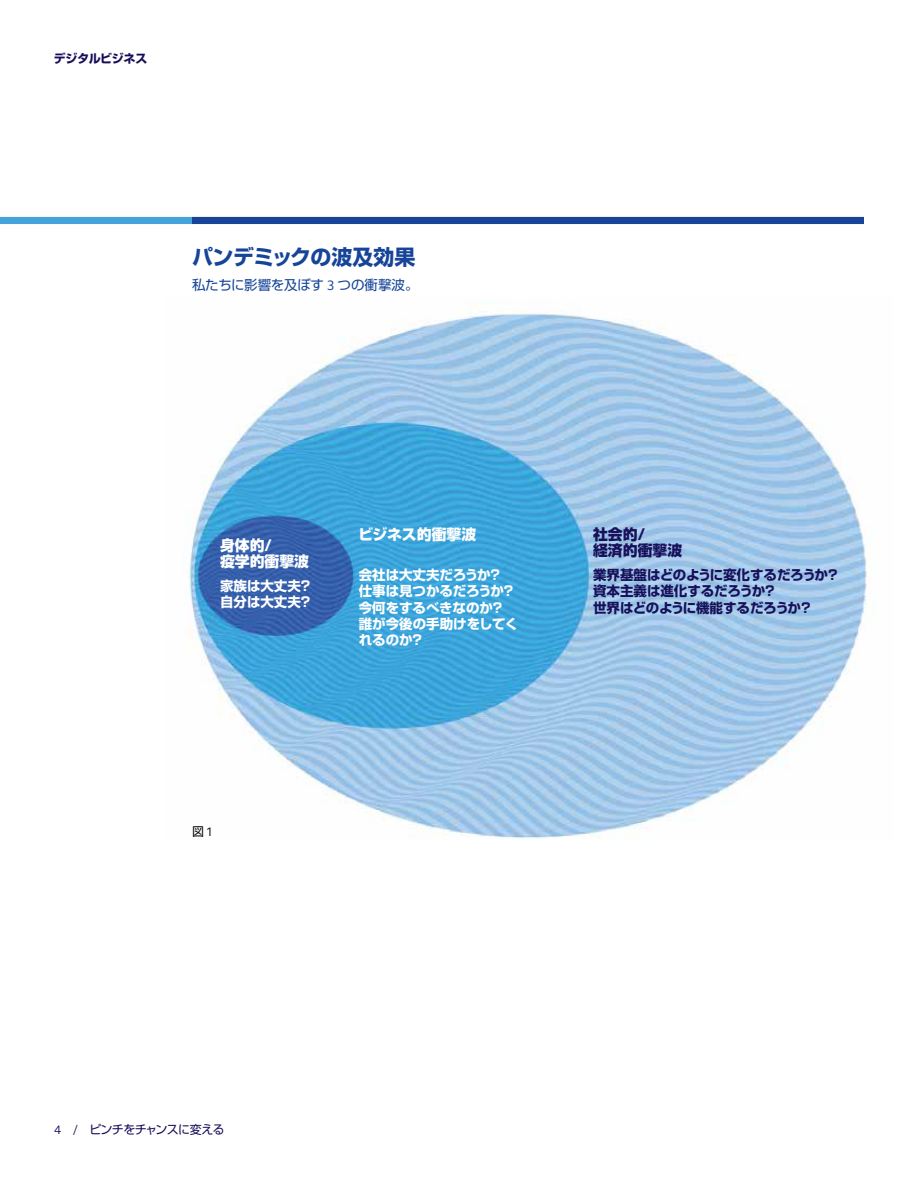
<style>
.page{position:relative;width:918px;height:1188px;background:#fff}
.page>*{position:absolute;margin:0;border:0;box-sizing:border-box;transform-origin:0 0}
.t1{font:700 21px "Shin Go Pro";letter-spacing:-.02em;color:#154498}
.t2{font:800 14.85px/16.2px "Shin Go Pro";color:#fff}
.t3{font:800 14.85px/16.2px "Shin Go Pro";color:#17105a}
.t4{font:700 13.5px/16.2px "Shin Go Pro";color:#fff}
.t5{font:700 13.5px/16.2px "Shin Go Pro";letter-spacing:-.015em;color:#17105a}
.t6{font:13.5px "Shin Go Pro";letter-spacing:-.02em;color:#154498}
.t7{font:12px "Shin Go Pro";letter-spacing:-.06em;color:#160d5a}
.t8{font:700 12px "Shin Go Pro";letter-spacing:-.03em;color:#160d5a}
.t9{font:12px "Shin Go Pro";color:#000}
.s1{font-family:"Cognizant Sans"}
</style>
<div class="page">
<div style="left:192px;top:217px;width:672px;height:7px;background:#154498"></div>
<div style="left:0;top:217px;width:192px;height:7px;background:#44a3db"></div>
<img style="left:188px;top:305px;width:679px;height:534px">
<p class="t8" style="left:54px;top:49px;width:95px">デジタルビジネス</p>
<h1 class="t1" style="left:192px;top:240px;width:225px">パンデミックの波及効果</h1>
<p class="t6" style="left:192px;top:274px;width:228px">私たちに影響を及ぼす <span class="s1">3</span> つの衝撃波。</p>
<p class="t2" style="left:220px;top:535px;width:91px">身体的/<br>疫学的衝撃波</p>
<p class="t4" style="left:220px;top:576px;width:94px">家族は大丈夫？自分は大丈夫？</p>
<p class="t2" style="left:358px;top:524px;width:119px">ビジネス的衝撃波</p>
<p class="t4" style="left:359px;top:566px;width:161px">会社は大丈夫だろうか？仕事は見つかるだろうか？今何をするべきなのか？誰が今後の手助けをしてくれるのか？</p>
<p class="t9" style="left:192px;top:822px;width:21px">図 <span class="s1">1</span></p>
<p class="t3" style="left:593px;top:524px;width:91px">社会的/<br>経済的衝撃波</p>
<p class="t5" style="left:593px;top:566px;width:248px">業界基盤はどのように変化するだろうか？資本主義は進化するだろうか？<br>世界はどのように機能するだろうか？</p>
<p class="t7" style="left:54px;top:1120px;width:172px"><span class="s1">4 /</span> ピンチをチャンスに変える</p>
</div>
